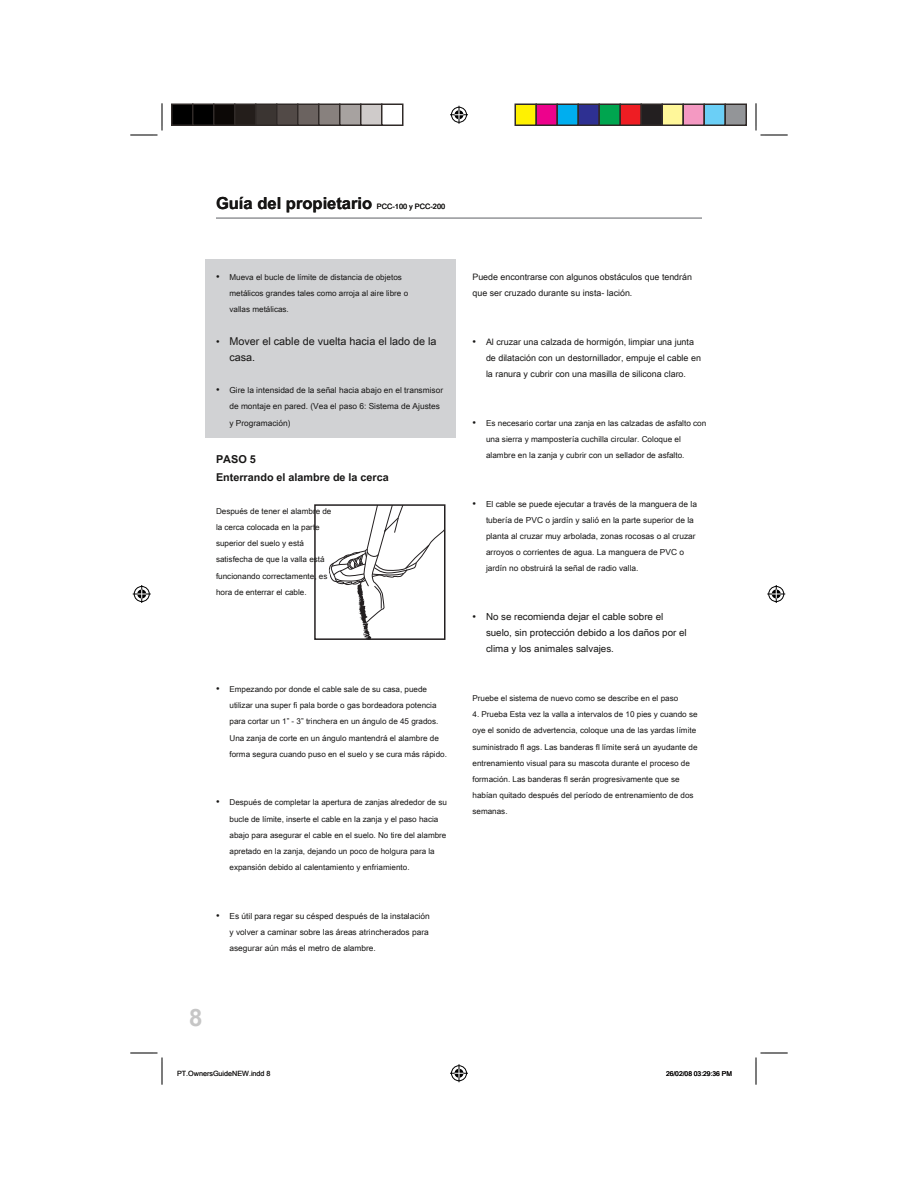
<style>
.page{position:relative;width:918px;height:1188px;background:#fff}
.page>*{position:absolute;margin:0;border:0;box-sizing:border-box;transform-origin:0 0}
.t1{font:700 24px "Arial Unicode MS";color:#c6c6c6}
.t2{font:700 16.5px "Arial Unicode MS";color:#171615}
.t3{font:700 10.95px "Arial Unicode MS";color:#171615}
.t4{font:10.8px/16.2px "Arial Unicode MS";color:#171615}
.t5{font:700 10.8px "Arial Unicode MS";color:#171615}
.t6{font:9.75px/16.2px "Arial Unicode MS";color:#171615}
.t7{font:8.85px/16.2px "Arial Unicode MS";color:#171615}
.t8{font:8.4px/16.2px "Arial Unicode MS";color:#171615;text-align:justify}
.t9{font:8.25px/16.2px "Arial Unicode MS";color:#171615}
.t10{font:8.1px/16.2px "Arial Unicode MS";color:#171615}
.t11{font:7.35px "Arial Unicode MS";color:#171615}
.t12{font:7.2px "Arial Unicode MS";color:#020000}
.t13{font:6.75px "Arial Unicode MS";color:#020000}
.s1{font-size:10.35px}
</style>
<div class="page">
<hr style="left:216px;top:217px;width:486px;height:2px;background:#939598">
<div style="left:205px;top:259px;width:251px;height:179px;background:#d1d2d4"></div>
<svg style="left:329px;top:507px;width:114px;height:130px"></svg>
<div style="left:314px;top:504px;width:132px;height:136px;border:2px solid #231f20"></div>
<svg style="left:130px;top:104px;width:33px;height:32px"></svg>
<svg style="left:130px;top:1053px;width:33px;height:31px"></svg>
<svg style="left:756px;top:104px;width:32px;height:32px"></svg>
<svg style="left:756px;top:1053px;width:32px;height:31px"></svg>
<svg style="left:450px;top:106px;width:18px;height:18px"></svg>
<svg style="left:450px;top:1064px;width:18px;height:18px"></svg>
<svg style="left:133px;top:585px;width:18px;height:18px"></svg>
<svg style="left:767px;top:585px;width:18px;height:18px"></svg>
<div style="left:172px;top:104px;width:21px;height:21px;background:#000"></div>
<div style="left:171px;top:104px;width:23px;height:22px;border:2px solid #302a28"></div>
<div style="left:193px;top:104px;width:21px;height:21px;background:#000"></div>
<div style="left:192px;top:104px;width:22px;height:22px;border:2px solid #302a28"></div>
<div style="left:214px;top:104px;width:21px;height:21px;background:#0c0806"></div>
<div style="left:213px;top:104px;width:23px;height:22px;border:2px solid #302a28"></div>
<div style="left:235px;top:104px;width:21px;height:21px;background:#241e1b"></div>
<div style="left:234px;top:104px;width:22px;height:22px;border:2px solid #302a28"></div>
<div style="left:256px;top:104px;width:21px;height:21px;background:#3b3532"></div>
<div style="left:255px;top:104px;width:23px;height:22px;border:2px solid #302a28"></div>
<div style="left:277px;top:104px;width:21px;height:21px;background:#524a47"></div>
<div style="left:276px;top:104px;width:22px;height:22px;border:2px solid #302a28"></div>
<div style="left:298px;top:104px;width:21px;height:21px;background:#6b6360"></div>
<div style="left:297px;top:104px;width:23px;height:22px;border:2px solid #302a28"></div>
<div style="left:319px;top:104px;width:21px;height:21px;background:#88817e"></div>
<div style="left:318px;top:104px;width:22px;height:22px;border:2px solid #302a28"></div>
<div style="left:340px;top:104px;width:21px;height:21px;background:#a7a2a0"></div>
<div style="left:339px;top:104px;width:23px;height:22px;border:2px solid #302a28"></div>
<div style="left:361px;top:104px;width:21px;height:21px;background:#cfcbca"></div>
<div style="left:360px;top:104px;width:22px;height:22px;border:2px solid #302a28"></div>
<div style="left:381px;top:104px;width:23px;height:22px;border:2px solid #302a28"></div>
<div style="left:515px;top:104px;width:21px;height:21px;background:#fff101"></div>
<div style="left:514px;top:104px;width:23px;height:22px;border:2px solid #302a28"></div>
<div style="left:536px;top:104px;width:21px;height:21px;background:#ed028c"></div>
<div style="left:536px;top:104px;width:22px;height:22px;border:2px solid #302a28"></div>
<div style="left:557px;top:104px;width:21px;height:21px;background:#00aeef"></div>
<div style="left:556px;top:104px;width:23px;height:22px;border:2px solid #302a28"></div>
<div style="left:578px;top:104px;width:21px;height:21px;background:#2e3092"></div>
<div style="left:578px;top:104px;width:22px;height:22px;border:2px solid #302a28"></div>
<div style="left:599px;top:104px;width:21px;height:21px;background:#00a54f"></div>
<div style="left:598px;top:104px;width:23px;height:22px;border:2px solid #302a28"></div>
<div style="left:620px;top:104px;width:21px;height:21px;background:#ee1d23"></div>
<div style="left:620px;top:104px;width:22px;height:22px;border:2px solid #302a28"></div>
<div style="left:641px;top:104px;width:21px;height:21px;background:#231f20"></div>
<div style="left:640px;top:104px;width:23px;height:22px;border:2px solid #302a28"></div>
<div style="left:662px;top:104px;width:21px;height:21px;background:#fff79a"></div>
<div style="left:662px;top:104px;width:22px;height:22px;border:2px solid #302a28"></div>
<div style="left:683px;top:104px;width:21px;height:21px;background:#f499c2"></div>
<div style="left:682px;top:104px;width:23px;height:22px;border:2px solid #302a28"></div>
<div style="left:704px;top:104px;width:21px;height:21px;background:#6bcff6"></div>
<div style="left:704px;top:104px;width:22px;height:22px;border:2px solid #302a28"></div>
<div style="left:725px;top:104px;width:21px;height:21px;background:#939598"></div>
<div style="left:724px;top:104px;width:23px;height:22px;border:2px solid #302a28"></div>
<h2 class="t2" style="left:216px;top:191px;width:158px">Guía del propietario</h2>
<p class="t11" style="left:377px;top:201px;width:70px">PCC-100 y PCC-200</p>
<p class="t10" style="left:230px;top:268px;width:180px;text-indent:-14px"><span class="s1">•</span> Mueva el bucle de límite de distancia de objetos metálicos grandes tales como arroja al aire libre o vallas metálicas.</p>
<h3 class="t4" style="left:230px;top:332px;width:209px;text-indent:-14px"><span class="s1">•</span> Mover el cable de vuelta hacia el lado de la casa.</h3>
<p class="t9" style="left:230px;top:382px;width:215px;text-indent:-14px"><span class="s1">•</span> Gire la intensidad de la señal hacia abajo en el transmisor de montaje en pared. (Vea el paso 6: Sistema de Ajustes y Programación)</p>
<h3 class="t3" style="left:216px;top:452px;width:42px">PASO 5</h3>
<h3 class="t5" style="left:216px;top:470px;width:174px">Enterrando el alambre de la cerca</h3>
<p class="t10" style="left:216px;top:502px;width:117px">Después de tener el alambre de la cerca colocada en la parte superior del suelo y está satisfecha de que la valla está funcionando correctamente, es hora de enterrar el cable.</p>
<p class="t10" style="left:230px;top:681px;width:219px;text-indent:-14px"><span class="s1">•</span> Empezando por donde el cable sale de su casa, puede utilizar una super fi pala borde o gas bordeadora potencia para cortar un 1” - 3” trinchera en un ángulo de 45 grados.<br>Una zanja de corte en un ángulo mantendrá el alambre de forma segura cuando puso en el suelo y se cura más rápido.</p>
<p class="t10" style="left:230px;top:794px;width:219px;text-indent:-14px"><span class="s1">•</span> Después de completar la apertura de zanjas alrededor de su bucle de límite, inserte el cable en la zanja y el paso hacia abajo para asegurar el cable en el suelo. No tire del alambre apretado en la zanja, dejando un poco de holgura para la expansión debido al calentamiento y enfriamiento.</p>
<p class="t8" style="left:230px;top:907px;width:202px;text-indent:-14px"><span class="s1">•</span> Es útil para regar su césped después de la instalación y volver a caminar sobre las áreas atrincherados para asegurar aún más el metro de alambre.</p>
<h1 class="t1" style="left:189px;top:1000px;width:15px">8</h1>
<p class="t7" style="left:472px;top:268px;width:221px">Puede encontrarse con algunos obstáculos que tendrán que ser cruzado durante su insta- lación.</p>
<p class="t7" style="left:486px;top:333px;width:216px;text-indent:-14px"><span class="s1">•</span> Al cruzar una calzada de hormigón, limpiar una junta de dilatación con un destornillador, empuje el cable en la ranura y cubrir con una masilla de silicona claro.</p>
<p class="t9" style="left:486px;top:414px;width:222px;text-indent:-14px"><span class="s1">•</span> Es necesario cortar una zanja en las calzadas de asfalto con una sierra y mampostería cuchilla circular. Coloque el alambre en la zanja y cubrir con un sellador de asfalto.</p>
<p class="t8" style="left:486px;top:495px;width:213px;text-align:left;text-indent:-14px"><span class="s1">•</span> El cable se puede ejecutar a través de la manguera de la tubería de PVC o jardín y salió en la parte superior de la planta al cruzar muy arbolada, zonas rocosas o al cruzar arroyos o corrientes de agua. La manguera de PVC o jardín no obstruirá la señal de radio valla.</p>
<p class="t6" style="left:486px;top:608px;width:202px;text-indent:-14px"><span class="s1">•</span> No se recomienda dejar el cable sobre el suelo, sin protección debido a los daños por el clima y los animales salvajes.</p>
<p class="t10" style="left:472px;top:690px;width:207px">Pruebe el sistema de nuevo como se describe en el paso</p>
<p class="t10" style="left:472px;top:706px;width:227px">4. Prueba Esta vez la valla a intervalos de 10 pies y cuando se oye el sonido de advertencia, coloque una de las yardas límite suministrado fl ags. Las banderas fl límite será un ayudante de entrenamiento visual para su mascota durante el proceso de formación. Las banderas fl serán progresivamente que se habían quitado después del período de entrenamiento de dos semanas.</p>
<p class="t12" style="left:177px;top:1068px;width:95px">PT.OwnersGuideNEW.indd 8</p>
<p class="t13" style="left:666px;top:1068px;width:67px">26/02/08 03:29:36 PM</p>
</div>
